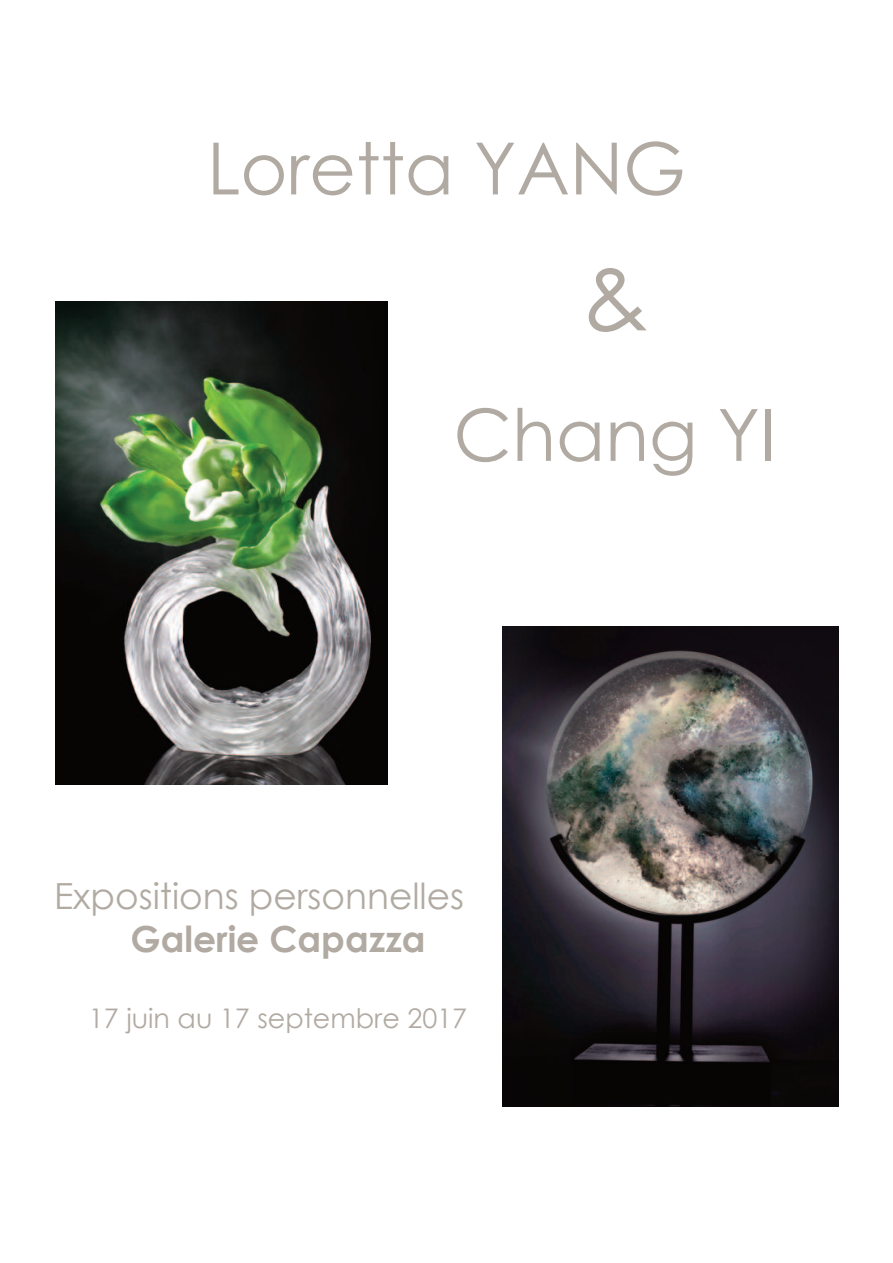
<style>
.page{position:relative;width:893px;height:1263px;background:#fff}
.page>*{position:absolute;margin:0;border:0;box-sizing:border-box;transform-origin:0 0}
.t1{font:90px "Century Gothic";color:#b1aaa2}
.t2{font:72px "Century Gothic";color:#b1aaa2}
.t3{font:36px "Century Gothic";color:#b1aaa2}
.t4{font:700 36px "Century Gothic";color:#b1aaa2}
.t5{font:27px "Century Gothic";color:#b1aaa2}
</style>
<div class="page">
<img style="left:55px;top:301px;width:333px;height:483px">
<img style="left:502px;top:626px;width:337px;height:480px">
<h2 class="t2" style="left:207px;top:122px;width:480px">Loretta YANG</h2>
<h1 class="t1" style="left:581px;top:240px;width:70px">&amp;</h1>
<h2 class="t2" style="left:453px;top:388px;width:324px">Chang YI</h2>
<p class="t3" style="left:54px;top:873px;width:412px">Expositions personnelles</p>
<p class="t4" style="left:130px;top:916px;width:297px">Galerie Capazza</p>
<p class="t5" style="left:89px;top:1001px;width:380px">17 juin au 17 septembre 2017</p>
</div>
